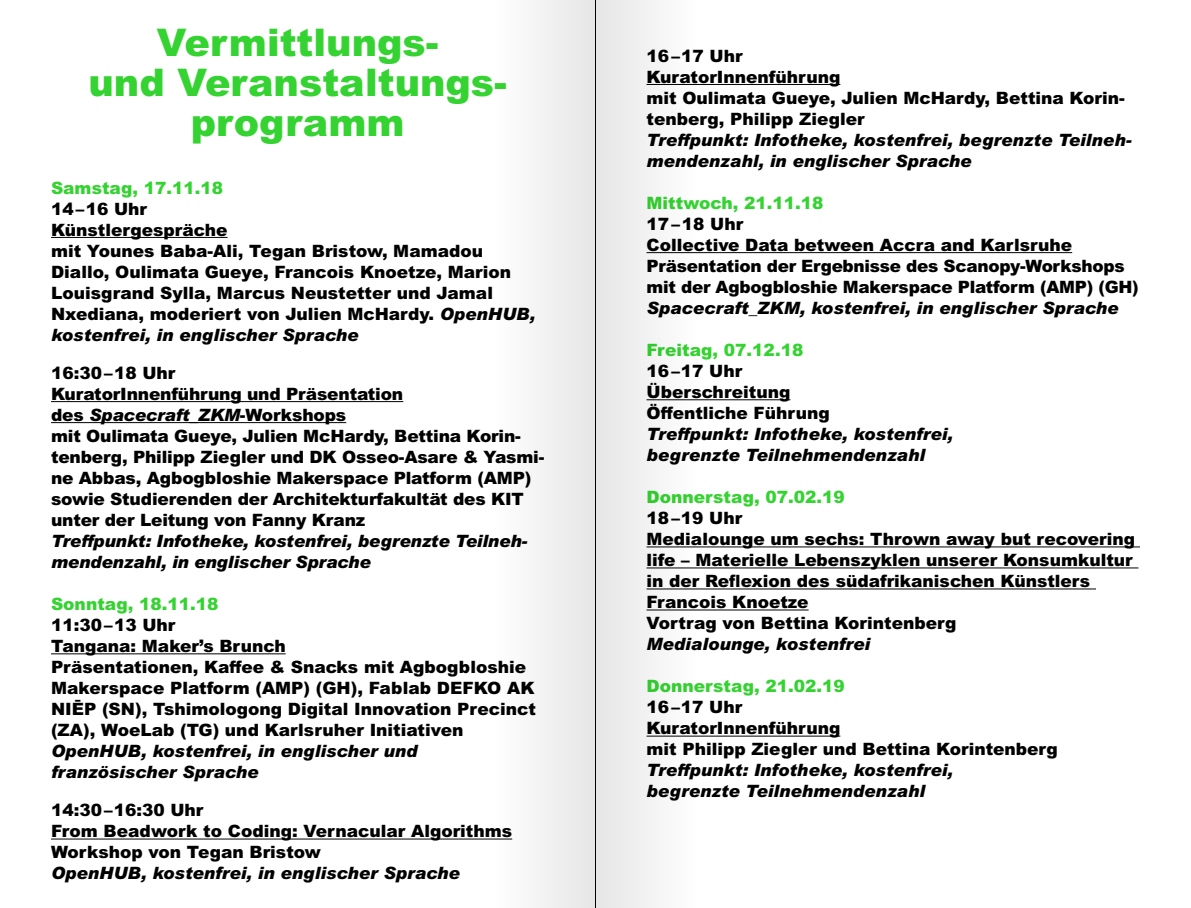
<style>
.page{position:relative;width:1191px;height:908px;background:#fff}
.page>*{position:absolute;margin:0;border:0;box-sizing:border-box;transform-origin:0 0}
.t1{font:900 38.2px/40px "Arial MT Pro";color:#35d331;text-align:center}
.t2{font:900 17px/21px "Arial MT Pro";color:#000}
.t3{font:italic 900 17px/21px "Arial MT Pro";color:#000}
.t4{font:900 17px "Arial MT Pro";color:#35d331}
.s1{font-style:italic}
</style>
<div class="page">
<hr style="left:51px;top:237px;width:176px;height:1px;background:#000">
<hr style="left:51px;top:401px;width:352px;height:1px;background:#000">
<hr style="left:51px;top:422px;width:295px;height:1px;background:#000">
<hr style="left:51px;top:653px;width:235px;height:1px;background:#000">
<hr style="left:51px;top:838px;width:461px;height:1px;background:#000">
<hr style="left:646px;top:84px;width:194px;height:1px;background:#000">
<hr style="left:646px;top:252px;width:426px;height:1px;background:#000">
<hr style="left:646px;top:399px;width:144px;height:1px;background:#000">
<hr style="left:646px;top:546px;width:494px;height:1px;background:#000">
<hr style="left:646px;top:567px;width:492px;height:1px;background:#000">
<hr style="left:646px;top:588px;width:450px;height:1px;background:#000">
<hr style="left:646px;top:609px;width:162px;height:1px;background:#000">
<hr style="left:646px;top:735px;width:194px;height:1px;background:#000">
<hr style="left:595px;top:0;width:1px;height:907px;background:#000">
<div style="left:596px;top:0;width:161px;height:907px;background:linear-gradient(to right,#e9e9e9,#fff)"></div>
<div style="left:433px;top:0;width:161px;height:907px;background:linear-gradient(to right,#fff,#eaeaea)"></div>
<h1 class="t1" style="left:88px;top:23px;width:420px">Vermittlungs-<br>und Veranstaltungs&shy;programm</h1>
<p class="t4" style="left:51px;top:177px;width:174px">Samstag, 17.11.18</p>
<p class="t2" style="left:51px;top:198px;width:486px">14–16 Uhr<br>Künstlergespräche<br>mit Younes Baba-Ali, Tegan Bristow, Mamadou Diallo, Oulimata Gueye, Francois Knoetze, Marion Louisgrand Sylla, Marcus Neustetter und Jamal Nxediana, moderiert von Julien McHardy. <span class="s1">OpenHUB, kostenfrei, in englischer Sprache</span></p>
<p class="t2" style="left:51px;top:362px;width:495px">16:30–18 Uhr<br>KuratorInnenführung und Präsentation<br>des <span class="s1">Spacecraft_ZKM</span>-Workshops<br>mit Oulimata Gueye, Julien McHardy, Bettina Korin&shy;tenberg, Philipp Ziegler und DK Osseo-Asare &amp; Yasmi&shy;ne Abbas, Agbogbloshie Makerspace Platform (AMP) sowie Studierenden der Architekturfakultät des KIT unter der Leitung von Fanny Kranz</p>
<p class="t3" style="left:51px;top:530px;width:478px">Treffpunkt: Infotheke, kostenfrei, begrenzte Teilneh&shy;mendenzahl, in englischer Sprache</p>
<p class="t4" style="left:51px;top:593px;width:169px">Sonntag, 18.11.18</p>
<p class="t2" style="left:51px;top:614px;width:486px">11:30–13 Uhr<br>Tangana: Maker’s Brunch<br>Präsentationen, Kaffee &amp; Snacks mit Agbogbloshie Makerspace Platform (AMP) (GH), Fablab DEFKO AK NIĒP (SN), Tshimologong Digital Innovation Precinct (ZA), WoeLab (TG) und Karlsruher Initiativen</p>
<p class="t3" style="left:51px;top:740px;width:368px">OpenHUB, kostenfrei, in englischer und französischer Sprache</p>
<p class="t2" style="left:51px;top:799px;width:463px">14:30–16:30 Uhr<br>From Beadwork to Coding: Vernacular Algorithms<br>Workshop von Tegan Bristow</p>
<p class="t3" style="left:51px;top:862px;width:410px">OpenHUB, kostenfrei, in englischer Sprache</p>
<p class="t2" style="left:646px;top:45px;width:480px">16–17 Uhr<br>KuratorInnenführung<br>mit Oulimata Gueye, Julien McHardy, Bettina Korin&shy;tenberg, Philipp Ziegler</p>
<p class="t3" style="left:646px;top:129px;width:486px">Treffpunkt: Infotheke, kostenfrei, begrenzte Teilneh&shy;mendenzahl, in englischer Sprache</p>
<p class="t4" style="left:646px;top:192px;width:178px">Mittwoch, 21.11.18</p>
<p class="t2" style="left:646px;top:213px;width:494px">17–18 Uhr<br>Collective Data between Accra and Karlsruhe Präsentation der Ergebnisse des Scanopy-Workshops mit der Agbogbloshie Makerspace Platform (AMP) (GH)</p>
<p class="t3" style="left:646px;top:297px;width:473px">Spacecraft_ZKM, kostenfrei, in englischer Sprache</p>
<p class="t4" style="left:646px;top:339px;width:158px">Freitag, 07.12.18</p>
<p class="t2" style="left:646px;top:360px;width:185px">16–17 Uhr<br>Überschreitung<br>Öffentliche Führung</p>
<p class="t3" style="left:646px;top:423px;width:308px">Treffpunkt: Infotheke, kostenfrei, begrenzte Teilnehmendenzahl</p>
<p class="t4" style="left:646px;top:486px;width:200px">Donnerstag, 07.02.19</p>
<p class="t2" style="left:646px;top:507px;width:490px">18–19 Uhr<br>Medialounge um sechs: Thrown away but recovering life – Materielle Lebenszyklen unserer Konsumkultur in der Reflexion des südafrikanischen Künstlers Francois Knoetze<br>Vortrag von Bettina Korintenberg</p>
<p class="t3" style="left:646px;top:633px;width:225px">Medialounge, kostenfrei</p>
<p class="t4" style="left:646px;top:675px;width:200px">Donnerstag, 21.02.19</p>
<p class="t2" style="left:646px;top:696px;width:413px">16–17 Uhr<br>KuratorInnenführung<br>mit Philipp Ziegler und Bettina Korintenberg</p>
<p class="t3" style="left:646px;top:759px;width:308px">Treffpunkt: Infotheke, kostenfrei, begrenzte Teilnehmendenzahl</p>
</div>
